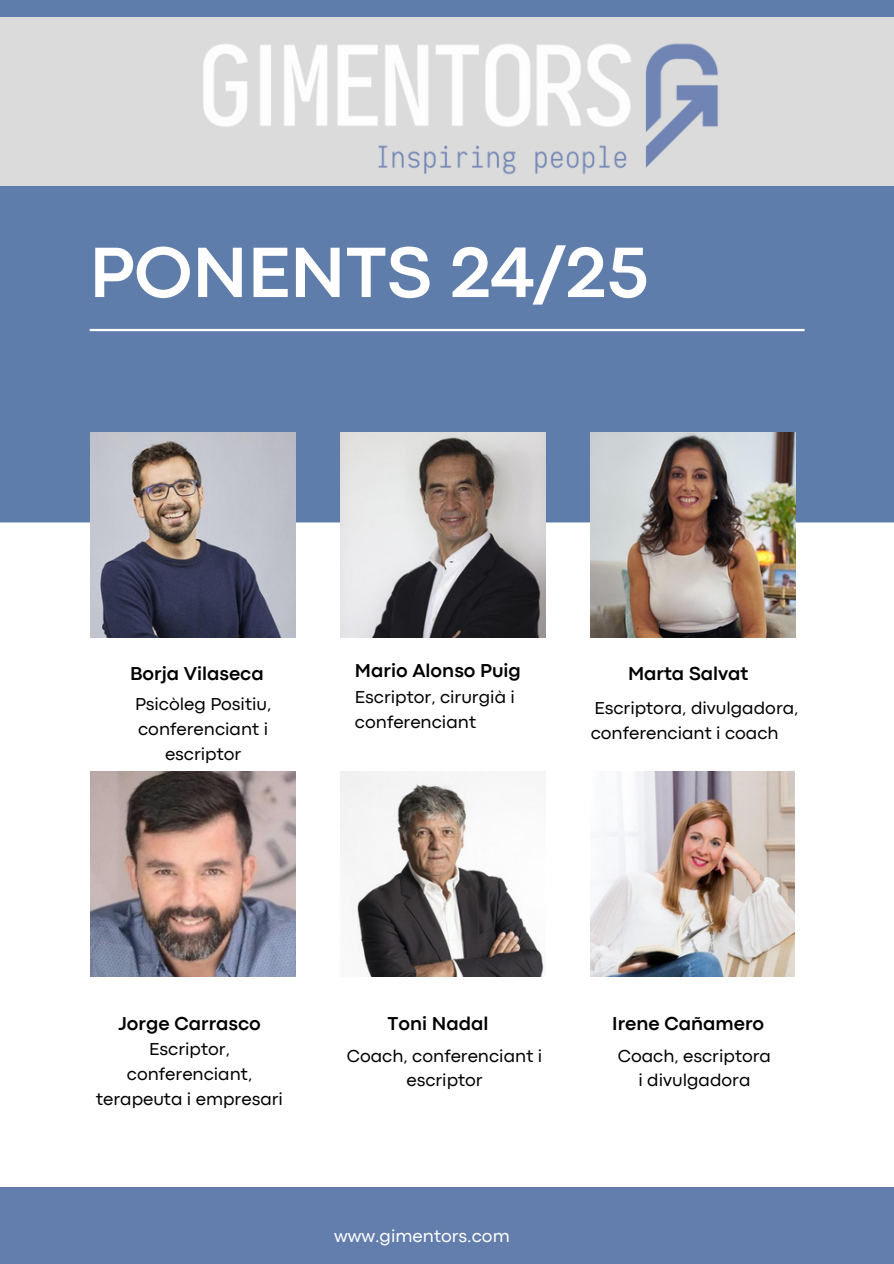
<style>
.page{position:relative;width:894px;height:1264px;background:#fff}
.page>*{position:absolute;margin:0;border:0;box-sizing:border-box;transform-origin:0 0}
.t1{font:700 74.25px "Codec Pro";color:#fff}
.t2{font:700 19.5px "Codec Pro";color:#000}
.t3{font:18px/24.8px "Codec Pro";color:#000;text-align:center}
.t4{font:18px "Codec Pro";color:#fff}
</style>
<div class="page">
<div style="left:0;top:0;width:893px;height:529px;background:#5f7daa"></div>
<div style="left:0;top:17px;width:893px;height:169px;background:#dbdbdb"></div>
<div style="left:0;top:1187px;width:893px;height:76px;background:#637ead"></div>
<img style="left:90px;top:432px;width:205px;height:205px">
<img style="left:340px;top:432px;width:205px;height:205px">
<img style="left:590px;top:432px;width:205px;height:205px">
<img style="left:90px;top:771px;width:205px;height:205px">
<img style="left:340px;top:771px;width:205px;height:205px">
<img style="left:590px;top:771px;width:204px;height:205px">
<img style="left:125px;top:0;width:670px;height:236px">
<p class="t1" style="left:89px;top:246px;width:560px">PONENTS 24/25</p>
<p class="t2" style="left:130px;top:666px;width:135px">Borja Vilaseca</p>
<p class="t3" style="left:135px;top:693px;width:138px">Psicòleg Positiu, conferenciant i escriptor</p>
<p class="t2" style="left:355px;top:663px;width:167px">Mario Alonso Puig</p>
<h2 class="t3" style="left:355px;top:685px;width:161px;text-align:left">Escriptor, cirurgià i conferenciant</h2>
<p class="t2" style="left:627px;top:666px;width:122px">Marta Salvat</p>
<p class="t3" style="left:594px;top:697px;width:205px">Escriptora, divulgadora,</p>
<p class="t3" style="left:590px;top:721px;width:189px">conferenciant i coach</p>
<p class="t2" style="left:118px;top:1016px;width:144px">Jorge Carrasco</p>
<h1 class="t3" style="left:96px;top:1038px;width:188px">Escriptor, conferenciant, terapeuta i empresari</h1>
<p class="t2" style="left:387px;top:1016px;width:102px">Toni Nadal</p>
<p class="t2" style="left:612px;top:1016px;width:153px">Irene Cañamero</p>
<p class="t3" style="left:347px;top:1044px;width:197px">Coach, conferenciant i escriptor</p>
<h2 class="t3" style="left:617px;top:1044px;width:155px">Coach, escriptora i divulgadora</h2>
<p class="t4" style="left:334px;top:1229px;width:177px">www.gimentors.com</p>
</div>
